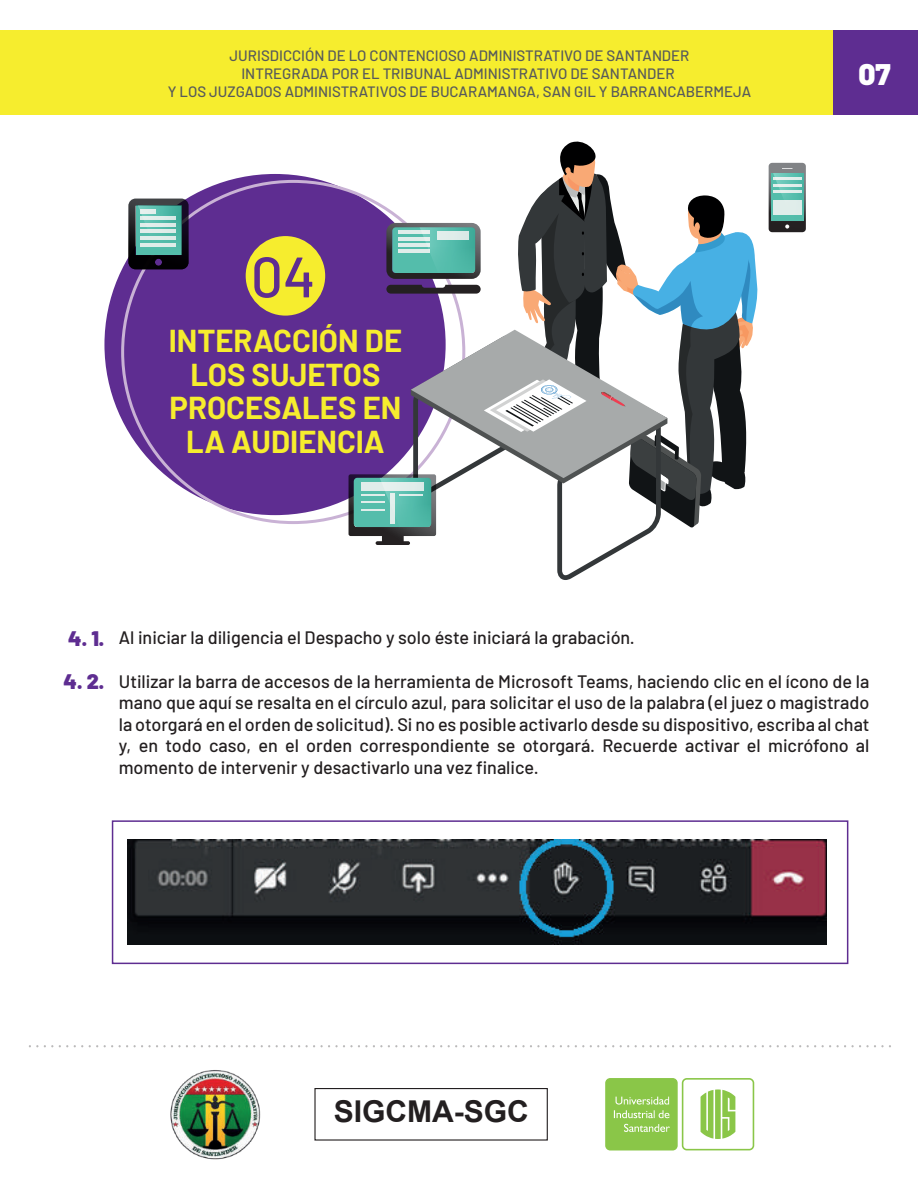
<style>
.page{position:relative;width:918px;height:1188px;background:#fff}
.page>*{position:absolute;margin:0;border:0;box-sizing:border-box;transform-origin:0 0}
.t1{font:500 56.85px "Barlow";color:#5e2d91}
.t2{font:700 30.9px/33.5px "Barlow";color:#f6ed2e;text-align:center}
.t3{font:700 30px "Arial";color:#231f20}
.t4{font:900 29.7px "Barlow";color:#fff}
.t5{font:900 21px "Barlow";color:#5e2d91}
.t6{font:500 18px/21.6px "Barlow";color:#231f20;text-align:justify}
.t7{font:500 15px/18px "Barlow";color:#575a5b;text-align:center}
</style>
<div class="page">
<div style="left:0;top:30px;width:918px;height:85px;background:#f6ed2e"></div>
<div style="left:104px;top:174px;width:342px;height:341px;background:#5e2d91;border-radius:50%"></div>
<div style="left:246px;top:236px;width:79px;height:80px;background:#f6ed2e;border-radius:50%"></div>
<img style="left:128px;top:840px;width:699px;height:104px">
<div style="left:112px;top:820px;width:736px;height:144px;border:2px solid #5e2d91"></div>
<svg style="left:769px;top:163px;width:37px;height:69px;background:#7da49e"></svg>
<svg style="left:349px;top:141px;width:409px;height:439px"></svg>
<svg style="left:128px;top:199px;width:61px;height:70px;background:#537876"></svg>
<div style="left:833px;top:30px;width:85px;height:85px;background:#5e2d91"></div>
<svg style="left:134px;top:1045px;width:76px;height:2px"></svg>
<svg style="left:306px;top:1045px;width:91px;height:2px"></svg>
<svg style="left:478px;top:1045px;width:91px;height:2px"></svg>
<svg style="left:650px;top:1045px;width:91px;height:2px"></svg>
<svg style="left:837px;top:1045px;width:54px;height:2px"></svg>
<img style="left:170px;top:1070px;width:91px;height:90px">
<div style="left:314px;top:1088px;width:234px;height:53px;background:#fff;border:1px solid #231f20"></div>
<svg style="left:605px;top:1078px;width:149px;height:72px"></svg>
<p class="t7" style="left:168px;top:46px;width:585px">JURISDICCIÓN DE LO CONTENCIOSO ADMINISTRATIVO DE SANTANDER<br>INTREGRADA POR EL TRIBUNAL ADMINISTRATIVO DE SANTANDER<br>Y LOS JUZGADOS ADMINISTRATIVOS DE BUCARAMANGA, SAN GIL Y BARRANCABERMEJA</p>
<h1 class="t1" style="left:251px;top:235px;width:66px">04</h1>
<h2 class="t2" style="left:169px;top:322px;width:235px">INTERACCIÓN DE<br>LOS SUJETOS<br>PROCESALES EN<br>LA AUDIENCIA</h2>
<h3 class="t4" style="left:858px;top:52px;width:34px">07</h3>
<p class="t5" style="left:68px;top:622px;width:38px">4. 1.</p>
<p class="t5" style="left:64px;top:665px;width:42px">4. 2.</p>
<p class="t6" style="left:119px;top:626px;width:517px">Al iniciar la diligencia el Despacho y solo éste iniciará la grabación.</p>
<p class="t6" style="left:119px;top:669px;width:752px">Utilizar la barra de accesos de la herramienta de Microsoft Teams, haciendo clic en el ícono de la mano que aquí se resalta en el círculo azul, para solicitar el uso de la palabra (el juez o magistrado la otorgará en el orden de solicitud). Si no es posible activarlo desde su dispositivo, escriba al chat y, en todo caso, en el orden correspondiente se otorgará. Recuerde activar el micrófono al momento de intervenir y desactivarlo una vez finalice.</p>
<h3 class="t3" style="left:334px;top:1091px;width:197px">SIGCMA-SGC</h3>
</div>
